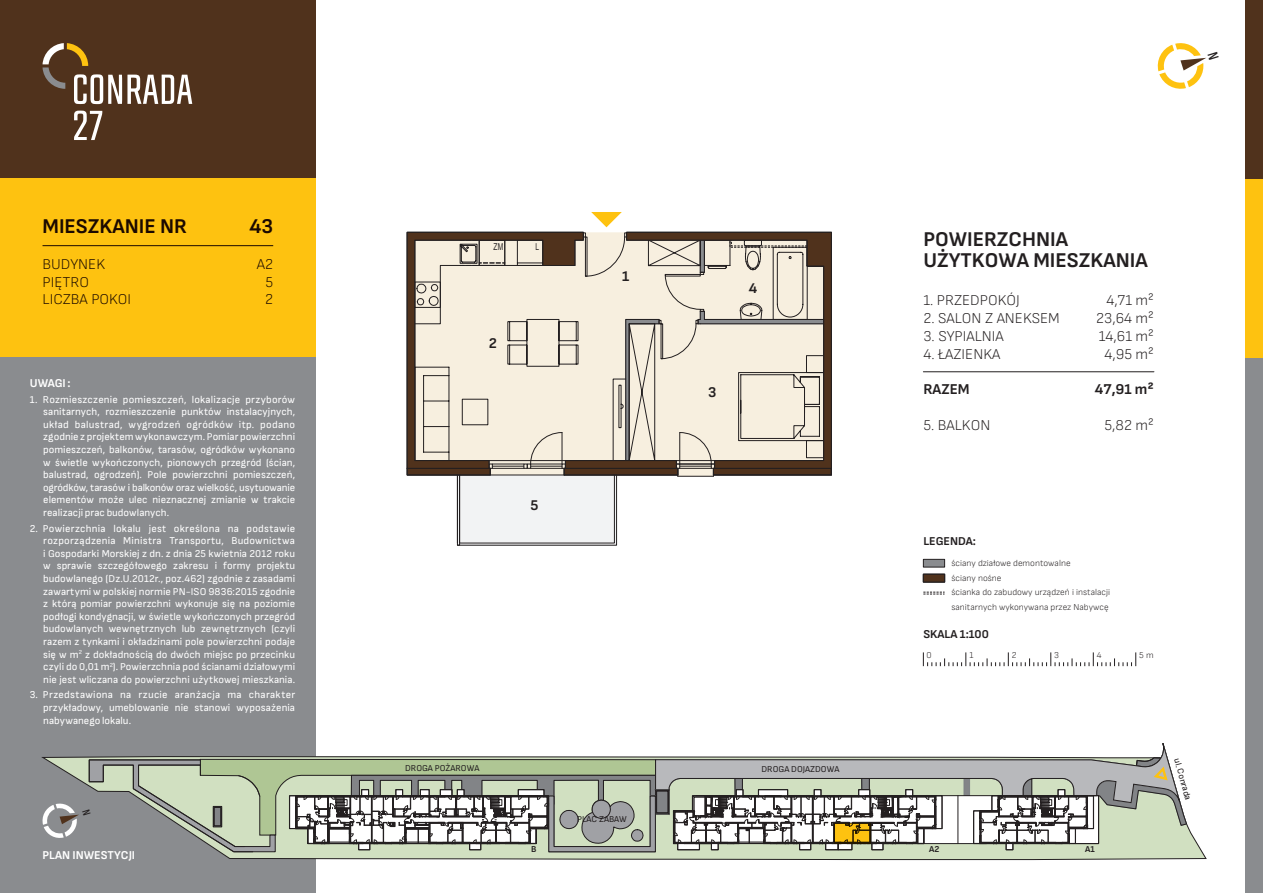
<style>
.page{position:relative;width:1263px;height:893px;background:#fff}
.page>*{position:absolute;margin:0;border:0;box-sizing:border-box;transform-origin:0 0}
.t1{font:700 21px/21px "Sofia Sans";color:#231f20}
.t2{font:700 21px "Sofia Sans";color:#1b0900}
.t3{font:300 15px "Sofia Sans";color:#231f20}
.t4{font:300 15px "Sofia Sans";color:#1b0900}
.t5{font:700 15px "Sofia Sans";color:#231f20}
.t6{font:700 14.85px "Sofia Sans";color:#231f20}
.t7{font:700 12px "Sofia Sans";color:#fff}
.t8{font:700 12px "Sofia Sans";color:#231f20}
.t9{font:10.5px/12.6px "Sofia Sans";color:#fff;text-align:justify}
.t10{font:9.45px "Arial";color:#231f20;scale:.7 1}
.t11{font:300 9px/14.4px "Sofia Sans";color:#231f20}
.t12{font:9px "Sofia Sans";color:#231f20}
.t13{font:700 9px "Sofia Sans";color:#231f20}
</style>
<div class="page">
<div style="left:1246px;top:357px;width:17px;height:536px;background:#8a8c8f"></div>
<div style="left:0;top:357px;width:316px;height:536px;background:#8a8c8f"></div>
<div style="left:0;top:0;width:316px;height:179px;background:#50321c"></div>
<div style="left:0;top:179px;width:316px;height:178px;background:#fec210"></div>
<div style="left:1246px;top:0;width:17px;height:357px;background:#fec210"></div>
<div style="left:1246px;top:0;width:17px;height:179px;background:#50321c"></div>
<svg style="left:74px;top:111px;width:28px;height:29px"></svg>
<svg style="left:43px;top:43px;width:149px;height:61px"></svg>
<svg style="left:42px;top:756px;width:1164px;height:104px"></svg>
<svg style="left:289px;top:743px;width:898px;height:109px"></svg>
<hr style="left:43px;top:245px;width:230px;height:1px;background:#1b0900">
<div style="left:923px;top:559px;width:22px;height:8px;background:#8a8c8f;border:1px solid #231f20"></div>
<div style="left:923px;top:574px;width:22px;height:8px;background:#50321c;border:1px solid #231f20"></div>
<svg style="left:923px;top:592px;width:22px;height:3px"></svg>
<svg style="left:923px;top:652px;width:213px;height:14px"></svg>
<svg style="left:834px;top:823px;width:36px;height:21px"></svg>
<hr style="left:923px;top:371px;width:231px;height:1px;background:#231f20">
<svg style="left:407px;top:212px;width:425px;height:334px"></svg>
<svg style="left:42px;top:760px;width:233px;height:92px"></svg>
<svg style="left:1157px;top:43px;width:49px;height:46px"></svg>
<h1 class="t2" style="left:43px;top:214px;width:146px">MIESZKANIE NR</h1>
<h1 class="t2" style="left:249px;top:214px;width:25px">43</h1>
<h2 class="t4" style="left:43px;top:255px;width:64px">BUDYNEK</h2>
<h2 class="t4" style="left:257px;top:255px;width:18px">A2</h2>
<h2 class="t4" style="left:43px;top:273px;width:48px">PIĘTRO</h2>
<h2 class="t4" style="left:265px;top:273px;width:9px">5</h2>
<h2 class="t4" style="left:43px;top:291px;width:90px">LICZBA POKOI</h2>
<h2 class="t4" style="left:265px;top:291px;width:10px">2</h2>
<p class="t7" style="left:30px;top:376px;width:43px">UWAGI :</p>
<p class="t9" style="left:43px;top:393px;width:253px;text-indent:-14px">1. Rozmieszczenie pomieszczeń, lokalizacje przyborów sanitarnych, rozmieszczenie punktów instalacyjnych, układ balustrad, wygrodzeń ogródków itp. podano zgodnie z projektem wykonawczym. Pomiar powierzchni pomieszczeń, balkonów, tarasów, ogródków wykonano w świetle wykończonych, pionowych przegród (ścian, balustrad, ogrodzeń). Pole powierzchni pomieszczeń, ogródków, tarasów i balkonów oraz wielkość, usytuowanie elementów może ulec nieznacznej zmianie w trakcie realizacji prac budowlanych.</p>
<p class="t9" style="left:43px;top:522px;width:253px;text-indent:-13px">2. Powierzchnia lokalu jest określona na podstawie rozporządzenia Ministra Transportu, Budownictwa i Gospodarki Morskiej z dn. z dnia 25 kwietnia 2012 roku w sprawie szczegółowego zakresu i formy projektu budowlanego (Dz.U.2012r., poz.462) zgodnie z zasadami zawartymi w polskiej normie PN-ISO 9836:2015 zgodnie z którą pomiar powierzchni wykonuje się na poziomie podłogi kondygnacji, w świetle wykończonych przegród budowlanych wewnętrznych lub zewnętrznych (czyli razem z tynkami i okładzinami pole powierzchni podaje się w m<sup>2</sup> z dokładnością do dwóch miejsc po przecinku czyli do 0,01 m<sup>2</sup>). Powierzchnia pod ścianami działowymi nie jest wliczana do powierzchni użytkowej mieszkania.</p>
<p class="t9" style="left:43px;top:689px;width:253px;text-indent:-13px">3. Przedstawiona na rzucie aranżacja ma charakter przykładowy, umeblowanie nie stanowi wyposażenia nabywanego lokalu.</p>
<p class="t7" style="left:43px;top:848px;width:94px">PLAN INWESTYCJI</p>
<p class="t10" style="left:494px;top:240px;width:15px">ZM</p>
<p class="t10" style="left:535px;top:241px;width:7px">L</p>
<h3 class="t6" style="left:489px;top:335px;width:10px">2</h3>
<h3 class="t6" style="left:530px;top:496px;width:10px">5</h3>
<h3 class="t6" style="left:622px;top:268px;width:9px">1</h3>
<h3 class="t6" style="left:749px;top:279px;width:10px">4</h3>
<h3 class="t6" style="left:708px;top:383px;width:10px">3</h3>
<h1 class="t1" style="left:923px;top:229px;width:226px">POWIERZCHNIA<br>UŻYTKOWA MIESZKANIA</h1>
<h2 class="t3" style="left:923px;top:292px;width:98px">1. PRZEDPOKÓJ</h2>
<h2 class="t3" style="left:1106px;top:292px;width:49px">4,71 m²</h2>
<h2 class="t3" style="left:923px;top:310px;width:138px">2. SALON Z ANEKSEM</h2>
<h2 class="t3" style="left:1096px;top:310px;width:59px">23,64 m²</h2>
<h2 class="t3" style="left:923px;top:328px;width:82px">3. SYPIALNIA</h2>
<h2 class="t3" style="left:1099px;top:328px;width:57px">14,61 m²</h2>
<h2 class="t3" style="left:923px;top:345px;width:78px">4. ŁAZIENKA</h2>
<h2 class="t3" style="left:1104px;top:345px;width:51px">4,95 m²</h2>
<h2 class="t5" style="left:923px;top:381px;width:48px">RAZEM</h2>
<h2 class="t5" style="left:1095px;top:381px;width:61px">47,91 m²</h2>
<h2 class="t3" style="left:923px;top:416px;width:68px">5. BALKON</h2>
<h2 class="t3" style="left:1104px;top:416px;width:51px">5,82 m²</h2>
<p class="t8" style="left:923px;top:534px;width:54px">LEGENDA:</p>
<p class="t11" style="left:951px;top:556px;width:160px">ściany działowe demontowalne<br>ściany nośne<br>ścianka do zabudowy urządzeń i instalacji sanitarnych wykonywana przez Nabywcę</p>
<p class="t8" style="left:923px;top:627px;width:67px">SKALA 1:100</p>
<p class="t11" style="left:926px;top:648px;width:7px">0</p>
<p class="t11" style="left:969px;top:648px;width:6px">1</p>
<p class="t11" style="left:1012px;top:648px;width:6px">2</p>
<p class="t11" style="left:1054px;top:648px;width:6px">3</p>
<p class="t11" style="left:1097px;top:648px;width:6px">4</p>
<p class="t11" style="left:1139px;top:648px;width:16px">5 m</p>
<p class="t12" style="left:405px;top:762px;width:76px">DROGA POŻAROWA</p>
<p class="t12" style="left:761px;top:764px;width:79px">DROGA DOJAZDOWA</p>
<p class="t12" style="left:577px;top:814px;width:51px">PLAC ZABAW</p>
<p class="t13" style="left:531px;top:844px;width:7px">B</p>
<p class="t13" style="left:929px;top:844px;width:12px">A2</p>
<p class="t13" style="left:1085px;top:844px;width:11px">A1</p>
<p class="t12" style="left:1182px;top:757px;width:45px;rotate:75deg">ul. Conrada</p>
</div>
